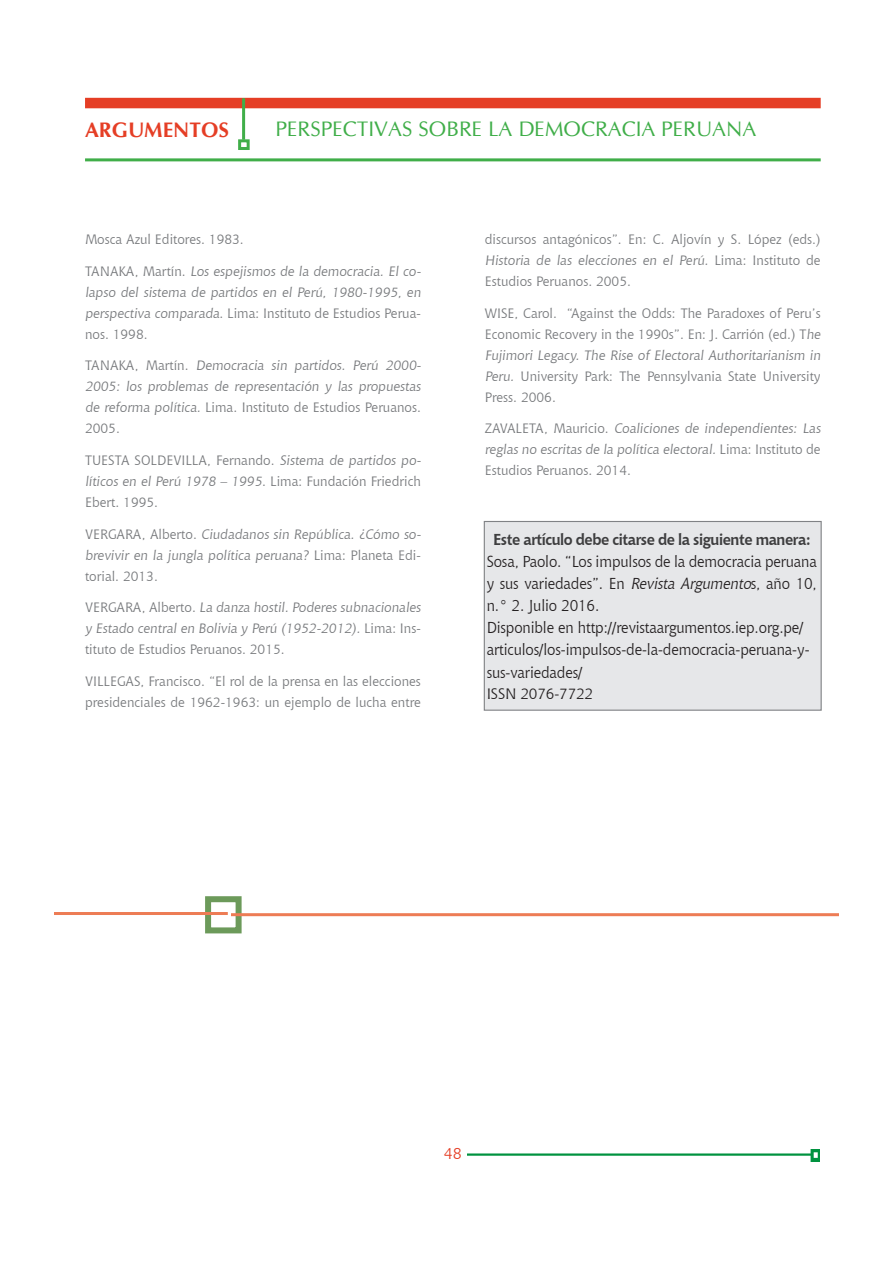
<style>
.page{position:relative;width:893px;height:1263px;background:#fff}
.page>*{position:absolute;margin:0;border:0;box-sizing:border-box;transform-origin:0 0}
.Texto_art{font:21px "CG Omega";color:#40ae49}
.t1{font:700 21px "CG Omega";color:#e53e25}
.Texto_art-2{font:15.75px/22px "Chianti BT";letter-spacing:-.01em;color:#231f20;text-align:justify;scale:.95 1}
.Texto_art-3{font:700 15.75px "Chianti BT";letter-spacing:-.03em;color:#3e3e3f;scale:.95 1}
.t2{font:15.75px "Chianti BT";color:#e53e25}
.Texto_art-4{font:15px "Chianti BT";letter-spacing:-.01em;color:#231f20}
.Referencias_bib{font:13.5px/21px "Chianti BT";color:#76787b}
.s1{font-style:italic}
</style>
<div class="page">
<img style="left:467px;top:1150px;width:353px;height:12px">
<div style="left:85px;top:98px;width:736px;height:10px;background:#e53e25"></div>
<hr style="left:242px;top:98px;width:3px;height:42px;background:#40ae49">
<div style="left:238px;top:139px;width:12px;height:11px;border:3px solid #40ae49"></div>
<hr style="left:85px;top:158px;width:736px;height:3px;background:#40ae49">
<div style="left:205px;top:896px;width:37px;height:37px;border:6px solid #6c9a5a"></div>
<hr style="left:231px;top:913px;width:608px;height:3px;background:#ed7c55">
<hr style="left:54px;top:912px;width:174px;height:3px;background:#ed7c55">
<div style="left:484px;top:521px;width:338px;height:190px;background:#e6e7e9;border:1px solid #808285"></div>
<h1 class="t1" style="left:85px;top:117px;width:146px">ARGUMENTOS</h1>
<p class="Texto_art" style="left:276px;top:116px;width:482px">PERSPECTIVAS SOBRE LA DEMOCRACIA PERUANA</p>
<p class="Referencias_bib" style="left:85px;top:228px;width:160px">Mosca Azul Editores. 1983.</p>
<p class="Referencias_bib" style="left:85px;top:260px;width:340px">TA N A KA , M a rtí n . Los espej ismos de la democracia. El co&shy;lapso del sistema de partidos en el Perú, 1980-1995, en perspectiva comparada. Lima: Instituto de Estudios Perua&shy;nos. 1998.</p>
<p class="Referencias_bib" style="left:85px;top:355px;width:340px">TA N A KA , M a rtí n . Democracia sin partidos. Perú 2000- 2005: los problemas de representación y las propuestas de reforma política. Lima. Instituto de Estudios Peruanos.<br>2005.</p>
<p class="Referencias_bib" style="left:85px;top:449px;width:340px">TUESTA SOLDEVILLA, Fernando. Sistema de partidos po&shy;líticos en el Perú 1978 – 1995. Lima: Fundación Friedrich<br>Ebert. 1995.</p>
<p class="Referencias_bib" style="left:85px;top:523px;width:340px">V E RGA RA , A l b e rto . Ciudadanos sin República. ¿Cómo so&shy;brevivir en la jungla política peruana? L i m a : P l a n eta E d i - torial. 2013.</p>
<p class="Referencias_bib" style="left:85px;top:597px;width:340px">V E RGA RA , A l b e rto . La danza hostil. Poderes subnacionales y Estado central en Bolivia y Perú (1952-2012). L i m a : I n s - tituto de Estudios Peruanos. 2015.</p>
<p class="Referencias_bib" style="left:85px;top:670px;width:337px">VILLEGAS, Francisco. “El rol de la prensa en las elecciones presidenciales de 1962-1963: un ejemplo de lucha entre</p>
<p class="Referencias_bib" style="left:485px;top:228px;width:337px;text-align:justify">discursos antagónicos”. En: C. Aljovín y S. López (eds.)<br>Historia de las elecciones en el Perú. L i m a : I n st ituto d e Estudios Peruanos. 2005.</p>
<p class="Referencias_bib" style="left:485px;top:302px;width:340px">WISE, Carol. “Against the Odds: The Paradoxes of Peru’s Economic Recovery in the 1990s”. En: J. Carrión (ed.) The Fuj imori Legacy. The Rise of Electoral Authoritarianism in Peru. University Park: The Pennsylvania State University Press. 2006.</p>
<p class="Referencias_bib" style="left:485px;top:418px;width:340px">ZAVA L ETA , Ma u ri c i o . Coaliciones de independientes: Las reglas no escritas de la política electoral. L i m a : I n st i t u to d e<br>Estudios Peruanos. 2014.</p>
<p class="Texto_art-3" style="left:493px;top:528px;width:336px">Este artículo debe citarse de la siguiente manera:</p>
<p class="Texto_art-2" style="left:487px;top:550px;width:349px">Sosa, Paolo. “Los impulsos de la democracia peruana y sus variedades”. En <span class="s1">Revista Argumento</span>s, año 10, n.° 2. Julio 2016.</p>
<p class="Texto_art-2" style="left:487px;top:616px;width:342px;text-align:left">Disponible en http://revistaargumentos.iep.org.pe/ articulos/los-impulsos-de-la-democracia-peruana-y&shy;sus-variedades/</p>
<p class="Texto_art-4" style="left:487px;top:683px;width:108px">ISSN 2076-7722</p>
<p class="t2" style="left:444px;top:1142px;width:20px">48</p>
</div>
